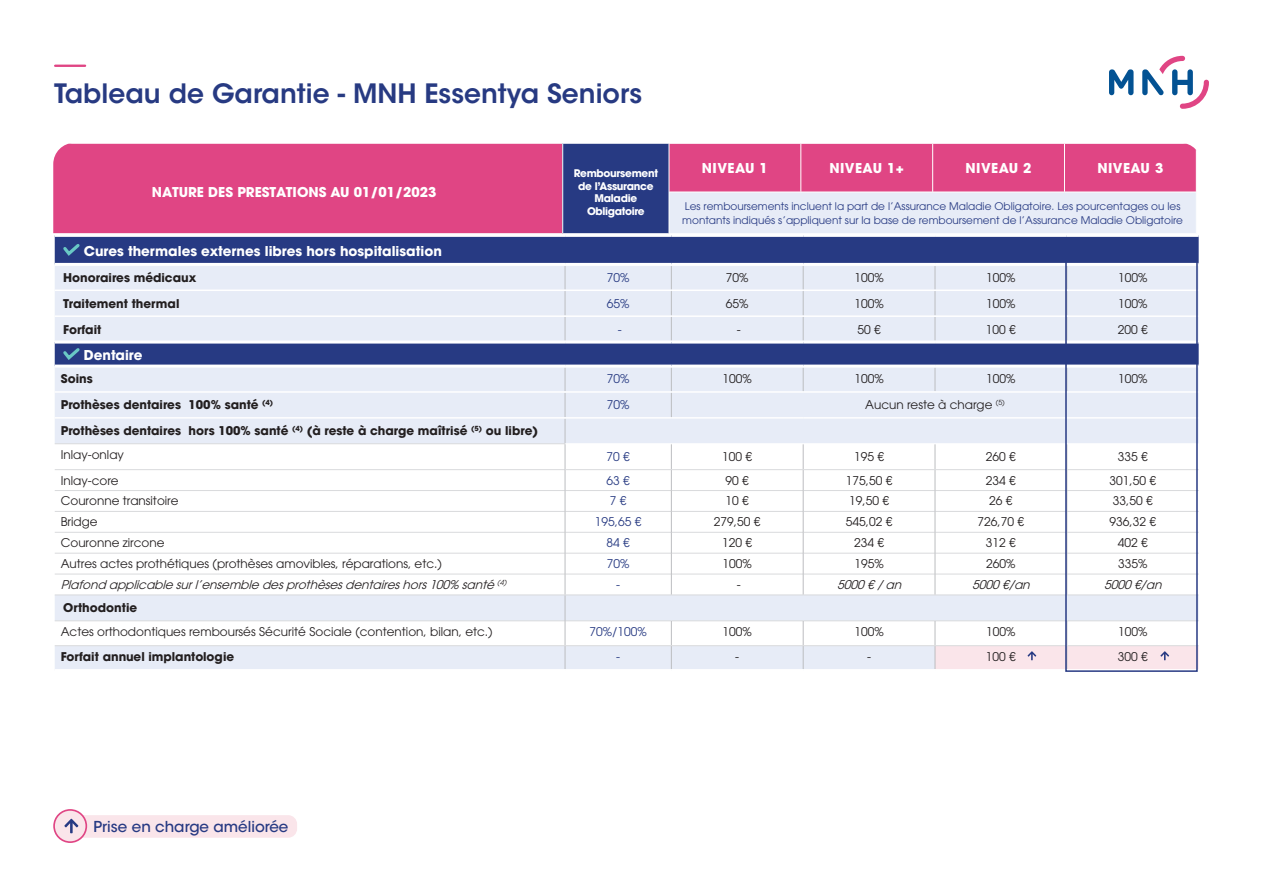
<style>
.page{position:relative;width:1263px;height:893px;background:#fff}
.page>*{position:absolute;margin:0;border:0;box-sizing:border-box;transform-origin:0 0}
.t1{font:600 26.55px "ITC Avant Garde Std";color:#273a82}
.t2{font:500 15px "ITC Avant Garde Std";color:#273a83}
.t3{font:700 13.5px "ITC Avant Garde Std";color:#fff}
.t4{font:12px "ITC Avant Garde Std";color:#231f20}
.t5{font:700 12px/23.4px "ITC Avant Garde Std";color:#231f20}
.t6{font:italic 12px "ITC Avant Garde Std";color:#231f20}
.t7{font:12px "ITC Avant Garde Std";color:#273a82}
.t8{font:10.5px/13.5px "ITC Avant Garde Std";color:#273a83}
.t9{font:700 10.5px/12.6px "ITC Avant Garde Std";letter-spacing:-.03em;color:#fff;text-align:center}
.s1{font-weight:400}
</style>
<div class="page">
<div style="left:55px;top:237px;width:1144px;height:26px;background:#273a83"></div>
<svg style="left:55px;top:266px;width:1144px;height:99px;background:#bdc5dd"></svg>
<svg style="left:565px;top:266px;width:1px;height:75px"></svg>
<svg style="left:671px;top:266px;width:1px;height:75px"></svg>
<svg style="left:803px;top:266px;width:1px;height:75px"></svg>
<svg style="left:935px;top:266px;width:1px;height:75px"></svg>
<hr style="left:55px;top:341px;width:510px;height:3px;background:#fff">
<hr style="left:565px;top:341px;width:106px;height:3px;background:#fff">
<hr style="left:671px;top:341px;width:132px;height:3px;background:#fff">
<hr style="left:803px;top:341px;width:132px;height:3px;background:#fff">
<hr style="left:935px;top:341px;width:132px;height:3px;background:#fff">
<hr style="left:1067px;top:341px;width:132px;height:3px;background:#fff">
<hr style="left:55px;top:290px;width:510px;height:1px;background:#fff">
<hr style="left:565px;top:290px;width:106px;height:1px;background:#fff">
<hr style="left:671px;top:290px;width:132px;height:1px;background:#fff">
<hr style="left:803px;top:290px;width:132px;height:1px;background:#fff">
<hr style="left:935px;top:290px;width:132px;height:1px;background:#fff">
<hr style="left:1067px;top:290px;width:132px;height:1px;background:#fff">
<hr style="left:55px;top:315px;width:510px;height:2px;background:#fff">
<hr style="left:565px;top:315px;width:106px;height:2px;background:#fff">
<hr style="left:671px;top:315px;width:132px;height:2px;background:#fff">
<hr style="left:803px;top:315px;width:132px;height:2px;background:#fff">
<hr style="left:935px;top:315px;width:132px;height:2px;background:#fff">
<hr style="left:1067px;top:315px;width:132px;height:2px;background:#fff">
<svg style="left:60px;top:241px;width:23px;height:17px"></svg>
<svg style="left:60px;top:345px;width:23px;height:17px"></svg>
<svg style="left:1109px;top:69px;width:24px;height:26px"></svg>
<svg style="left:1142px;top:56px;width:67px;height:53px"></svg>
<hr style="left:55px;top:65px;width:30px;height:2px;background:#e04584">
<div style="left:53px;top:143px;width:510px;height:90px;background:#e04584"></div>
<div style="left:563px;top:143px;width:106px;height:90px;background:#273a83"></div>
<div style="left:670px;top:144px;width:526px;height:48px;background:#e04584"></div>
<div style="left:669px;top:192px;width:527px;height:41px;background:#e7ecf7"></div>
<hr style="left:562px;top:143px;width:1px;height:49px;background:#fff">
<hr style="left:562px;top:192px;width:1px;height:41px;background:#fff">
<hr style="left:800px;top:143px;width:1px;height:49px;background:#fff">
<hr style="left:932px;top:143px;width:1px;height:49px;background:#fff">
<hr style="left:1064px;top:143px;width:1px;height:49px;background:#fff">
<hr style="left:669px;top:192px;width:1px;height:41px;background:#fff">
<hr style="left:669px;top:192px;width:132px;height:1px;background:#fff">
<hr style="left:53px;top:143px;width:510px;height:1px;background:#fff">
<hr style="left:563px;top:143px;width:106px;height:1px;background:#fff">
<hr style="left:801px;top:192px;width:132px;height:1px;background:#fff">
<hr style="left:933px;top:192px;width:131px;height:1px;background:#fff">
<hr style="left:1064px;top:192px;width:132px;height:1px;background:#fff">
<svg style="left:55px;top:368px;width:1144px;height:301px"></svg>
<div style="left:71px;top:815px;width:226px;height:23px;background:#fae5ea;border-radius:9px"></div>
<div style="left:54px;top:810px;width:32px;height:32px;background:#fae5ea;border-radius:50%"></div>
<div style="left:53px;top:809px;width:34px;height:34px;border:2px solid #e04584;border-radius:50%"></div>
<svg style="left:64px;top:819px;width:14px;height:14px"></svg>
<div style="left:1065px;top:258px;width:133px;height:414px;border:2px solid #273a83"></div>
<h1 class="t1" style="left:54px;top:77px;width:590px">Tableau de Garantie - MNH Essentya Seniors</h1>
<p class="t3" style="left:152px;top:183px;width:286px">NATURE DES PRESTATIONS AU 01/01/2023</p>
<p class="t9" style="left:574px;top:167px;width:86px">Remboursement de l’Assurance<br>Maladie<br>Obligatoire</p>
<p class="t3" style="left:702px;top:159px;width:67px">NIVEAU 1</p>
<p class="t3" style="left:829px;top:159px;width:76px">NIVEAU 1+</p>
<p class="t3" style="left:966px;top:159px;width:67px">NIVEAU 2</p>
<p class="t3" style="left:1097px;top:159px;width:67px">NIVEAU 3</p>
<p class="t8" style="left:682px;top:200px;width:502px">Les remboursements incluent la part de l’Assurance Maladie Obligatoire. Les pourcentages ou les montants indiqués s’appliquent sur la base de remboursement de l’Assurance Maladie Obligatoire</p>
<p class="t3" style="left:84px;top:242px;width:360px">Cures thermales externes libres hors hospitalisation</p>
<p class="t5" style="left:63px;top:265px;width:135px">Honoraires médicaux</p>
<p class="t7" style="left:607px;top:270px;width:24px">70%</p>
<p class="t4" style="left:726px;top:270px;width:24px">70%</p>
<p class="t4" style="left:854px;top:270px;width:31px">100%</p>
<p class="t4" style="left:986px;top:270px;width:31px">100%</p>
<p class="t4" style="left:1118px;top:270px;width:31px">100%</p>
<p class="t5" style="left:63px;top:291px;width:118px">Traitement thermal</p>
<p class="t7" style="left:607px;top:296px;width:24px">65%</p>
<p class="t4" style="left:726px;top:296px;width:24px">65%</p>
<p class="t4" style="left:854px;top:296px;width:31px">100%</p>
<p class="t4" style="left:986px;top:296px;width:31px">100%</p>
<p class="t4" style="left:1118px;top:296px;width:31px">100%</p>
<p class="t5" style="left:63px;top:317px;width:40px">Forfait</p>
<p class="t7" style="left:618px;top:322px;width:5px">-</p>
<p class="t4" style="left:737px;top:322px;width:5px">-</p>
<p class="t4" style="left:857px;top:322px;width:25px">50 €</p>
<p class="t4" style="left:986px;top:322px;width:31px">100 €</p>
<p class="t4" style="left:1118px;top:322px;width:31px">200 €</p>
<p class="t3" style="left:84px;top:346px;width:60px">Dentaire</p>
<p class="t5" style="left:61px;top:367px;width:34px">Soins</p>
<p class="t7" style="left:607px;top:372px;width:24px">70%</p>
<p class="t4" style="left:723px;top:372px;width:31px">100%</p>
<p class="t4" style="left:854px;top:372px;width:31px">100%</p>
<p class="t4" style="left:986px;top:372px;width:31px">100%</p>
<p class="t4" style="left:1118px;top:372px;width:31px">100%</p>
<p class="t5" style="left:61px;top:393px;width:214px">Prothèses dentaires 100% santé <sup>(4)</sup></p>
<p class="t7" style="left:607px;top:397px;width:24px">70%</p>
<p class="t4" style="left:865px;top:397px;width:141px">Aucun reste à charge <sup>(5)</sup></p>
<p class="t5" style="left:61px;top:419px;width:479px">Prothèses dentaires hors 100% santé <sup>(4)</sup> (à reste à charge maîtrisé <sup>(5)</sup> ou libre)<br><span class="s1">Inlay-onlay</span></p>
<p class="t7" style="left:606px;top:449px;width:25px">70 €</p>
<p class="t4" style="left:722px;top:449px;width:31px">100 €</p>
<p class="t4" style="left:854px;top:449px;width:31px">195 €</p>
<p class="t4" style="left:986px;top:449px;width:31px">260 €</p>
<p class="t4" style="left:1118px;top:449px;width:31px">335 €</p>
<p class="t4" style="left:61px;top:473px;width:59px">Inlay-core</p>
<p class="t7" style="left:606px;top:473px;width:25px">63 €</p>
<p class="t4" style="left:726px;top:473px;width:25px">90 €</p>
<p class="t4" style="left:846px;top:473px;width:48px">175,50 €</p>
<p class="t4" style="left:986px;top:473px;width:31px">234 €</p>
<p class="t4" style="left:1109px;top:473px;width:48px">301,50 €</p>
<p class="t4" style="left:61px;top:494px;width:119px">Couronne transitoire</p>
<p class="t7" style="left:610px;top:494px;width:18px">7 €</p>
<p class="t4" style="left:726px;top:494px;width:25px">10 €</p>
<p class="t4" style="left:849px;top:494px;width:41px">19,50 €</p>
<p class="t4" style="left:989px;top:494px;width:25px">26 €</p>
<p class="t4" style="left:1113px;top:494px;width:41px">33,50 €</p>
<p class="t4" style="left:61px;top:514px;width:38px">Bridge</p>
<p class="t7" style="left:595px;top:514px;width:48px">195,65 €</p>
<p class="t4" style="left:714px;top:514px;width:48px">279,50 €</p>
<p class="t4" style="left:846px;top:514px;width:48px">545,02 €</p>
<p class="t4" style="left:978px;top:514px;width:48px">726,70 €</p>
<p class="t4" style="left:1109px;top:514px;width:48px">936,32 €</p>
<p class="t4" style="left:61px;top:535px;width:105px">Couronne zircone</p>
<p class="t7" style="left:606px;top:535px;width:25px">84 €</p>
<p class="t4" style="left:722px;top:535px;width:31px">120 €</p>
<p class="t4" style="left:854px;top:535px;width:31px">234 €</p>
<p class="t4" style="left:986px;top:535px;width:31px">312 €</p>
<p class="t4" style="left:1118px;top:535px;width:31px">402 €</p>
<p class="t4" style="left:61px;top:556px;width:383px">Autres actes prothétiques (prothèses amovibles, réparations, etc.)</p>
<p class="t7" style="left:607px;top:556px;width:24px">70%</p>
<p class="t4" style="left:723px;top:556px;width:31px">100%</p>
<p class="t4" style="left:854px;top:556px;width:31px">195%</p>
<p class="t4" style="left:986px;top:556px;width:31px">260%</p>
<p class="t4" style="left:1118px;top:556px;width:31px">335%</p>
<p class="t6" style="left:61px;top:577px;width:449px">Plafond applicable surl’ensemble desprothèsesdentaireshors100% santé <sup>(4)</sup></p>
<p class="t7" style="left:616px;top:577px;width:5px">-</p>
<p class="t4" style="left:737px;top:577px;width:5px">-</p>
<p class="t6" style="left:837px;top:577px;width:69px">5000€/an</p>
<p class="t6" style="left:972px;top:577px;width:63px">5000€/an</p>
<p class="t6" style="left:1104px;top:577px;width:63px">5000€/an</p>
<p class="t5" style="left:63px;top:596px;width:75px">Orthodontie</p>
<p class="t4" style="left:61px;top:624px;width:433px">Actes orthodontiques remboursés Sécurité Sociale (contention, bilan, etc.)</p>
<p class="t7" style="left:590px;top:624px;width:59px">70%/100%</p>
<p class="t4" style="left:723px;top:624px;width:31px">100%</p>
<p class="t4" style="left:854px;top:624px;width:31px">100%</p>
<p class="t4" style="left:986px;top:624px;width:31px">100%</p>
<p class="t4" style="left:1118px;top:624px;width:31px">100%</p>
<p class="t5" style="left:61px;top:644px;width:175px">Forfait annuel implantologie</p>
<p class="t7" style="left:616px;top:649px;width:5px">-</p>
<p class="t4" style="left:735px;top:649px;width:5px">-</p>
<p class="t4" style="left:867px;top:649px;width:5px">-</p>
<p class="t4" style="left:986px;top:649px;width:31px">100 €</p>
<p class="t4" style="left:1118px;top:649px;width:31px">300 €</p>
<p class="t2" style="left:93px;top:818px;width:196px">Prise en charge améliorée</p>
</div>
